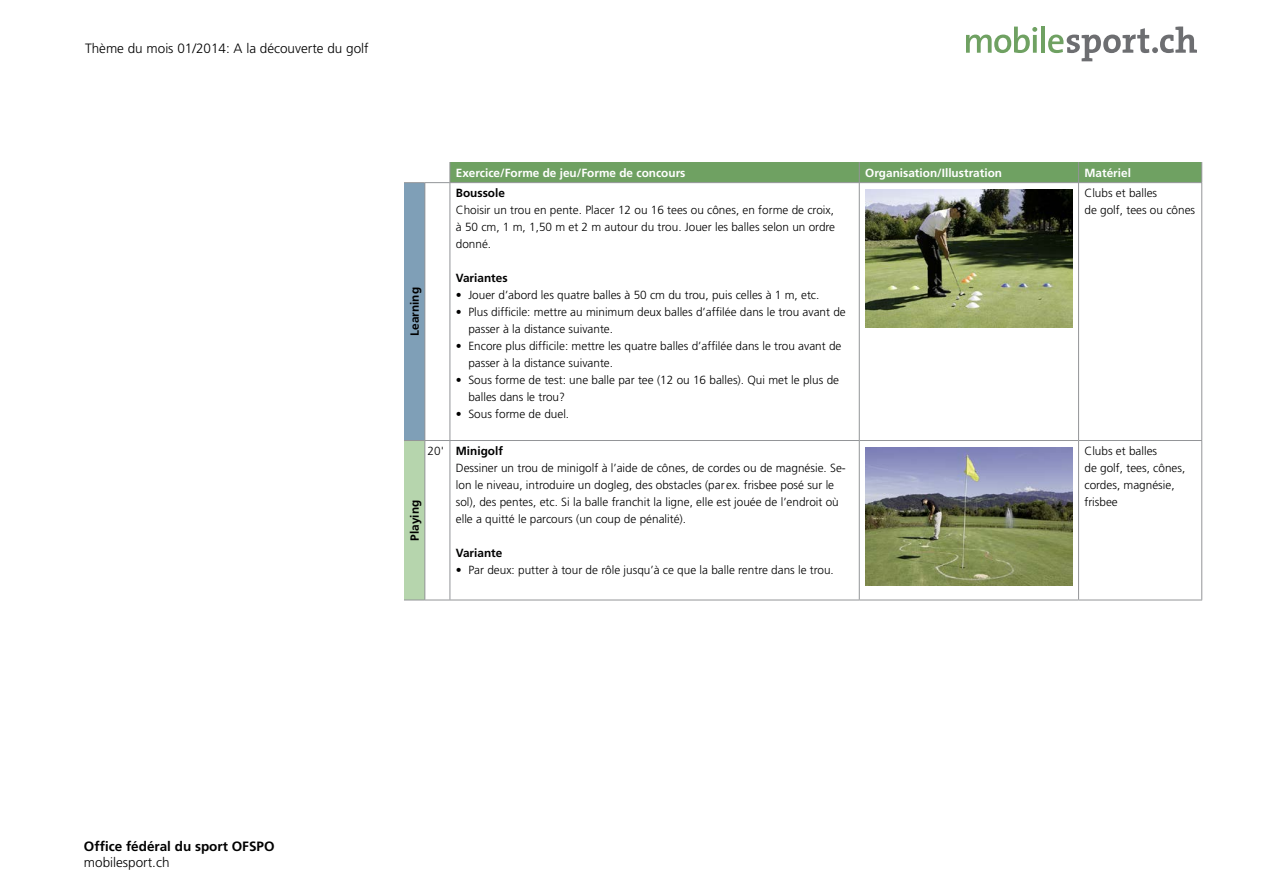
<style>
.page{position:relative;width:1263px;height:893px;background:#fff}
.page>*{position:absolute;margin:0;border:0;box-sizing:border-box;transform-origin:0 0}
.t1{font:300 13.5px "Frutiger LT";color:#000}
.t2{font:700 13.5px "Frutiger LT";color:#000}
.t3{font:300 11.85px/17px "Frutiger LT";color:#000}
.t4{font:700 11.85px "Frutiger LT";color:#fff}
.t5{font:700 11.85px "Frutiger LT";color:#000}
.s1{font-weight:700}
</style>
<div class="page">
<svg style="left:966px;top:27px;width:71px;height:26px"></svg>
<hr style="left:1041px;top:27px;width:4px;height:26px;background:#6fa162">
<svg style="left:1048px;top:27px;width:149px;height:34px"></svg>
<div style="left:404px;top:183px;width:21px;height:257px;background:#7f9fb7"></div>
<div style="left:404px;top:440px;width:21px;height:160px;background:#b6d5ad"></div>
<hr style="left:859px;top:183px;width:1px;height:257px;background:#939598">
<hr style="left:1078px;top:183px;width:1px;height:257px;background:#939598">
<hr style="left:1201px;top:183px;width:1px;height:257px;background:#939598">
<hr style="left:859px;top:441px;width:1px;height:159px;background:#939598">
<hr style="left:1078px;top:441px;width:1px;height:159px;background:#939598">
<hr style="left:1201px;top:441px;width:1px;height:159px;background:#939598">
<hr style="left:424px;top:183px;width:1px;height:257px;background:#939598">
<hr style="left:450px;top:183px;width:1px;height:257px;background:#939598">
<hr style="left:424px;top:441px;width:1px;height:159px;background:#939598">
<hr style="left:450px;top:441px;width:1px;height:159px;background:#939598">
<svg style="left:404px;top:162px;width:798px;height:21px;background:#78a56d"></svg>
<svg style="left:404px;top:440px;width:46px;height:1px"></svg>
<hr style="left:450px;top:440px;width:409px;height:1px;background:#939598">
<hr style="left:859px;top:440px;width:219px;height:1px;background:#939598">
<hr style="left:1078px;top:440px;width:124px;height:1px;background:#939598">
<svg style="left:404px;top:600px;width:46px;height:1px"></svg>
<hr style="left:450px;top:600px;width:409px;height:1px;background:#939598">
<hr style="left:859px;top:600px;width:219px;height:1px;background:#939598">
<hr style="left:1078px;top:600px;width:124px;height:1px;background:#939598">
<img style="left:865px;top:190px;width:207px;height:138px">
<img style="left:865px;top:448px;width:207px;height:137px">
<p class="t1" style="left:85px;top:40px;width:285px">Thème du mois 01/2014: A la découverte du golf</p>
<p class="t5" style="left:408px;top:336px;width:50px;rotate:-90deg">Learning</p>
<p class="t4" style="left:456px;top:166px;width:231px">Exercice/Forme de jeu/Forme de concours</p>
<p class="t4" style="left:865px;top:166px;width:138px">Organisation/Illustration</p>
<p class="t4" style="left:1084px;top:166px;width:48px">Matériel</p>
<p class="t5" style="left:456px;top:186px;width:51px">Boussole</p>
<p class="t3" style="left:456px;top:202px;width:381px;text-align:justify">Choisir un trou en pente. Placer 12 ou 16 tees ou cônes, en forme de croix, à 50 cm, 1 m, 1,50 m et 2 m autour du trou. Jouer les balles selon un ordre donné.</p>
<p class="t5" style="left:456px;top:271px;width:53px">Variantes</p>
<p class="t3" style="left:456px;top:287px;width:365px">• Jouer d’abord les quatre balles à 50 cm du trou, puis celles à 1 m, etc.</p>
<p class="t3" style="left:468px;top:304px;width:379px;text-indent:-13px">• Plus difficile: mettre au minimum deux balles d’affilée dans le trou avant de passer à la distance suivante.</p>
<p class="t3" style="left:468px;top:337px;width:375px;text-indent:-13px">• Encore plus difficile: mettre les quatre balles d’affilée dans le trou avant de passer à la distance suivante.</p>
<p class="t3" style="left:468px;top:371px;width:372px;text-indent:-13px">• Sous forme de test: une balle par tee (12 ou 16 balles). Qui met le plus de balles dans le trou?</p>
<p class="t3" style="left:456px;top:405px;width:115px">• Sous forme de duel.</p>
<p class="t3" style="left:1084px;top:185px;width:112px">Clubs et balles<br>de golf, tees ou cônes</p>
<p class="t3" style="left:456px;top:443px;width:391px;text-indent:-28px">20' <span class="s1">Minigolf<br></span>Dessiner un trou de minigolf à l’aide de cônes, de cordes ou de magnésie. Se&shy;lon le niveau, introduire un dogleg, des obstacles (parex. frisbee posé sur le sol), des pentes, etc. Si la balle franchit la ligne, elle est jouée de l’endroit où elle a quitté le parcours (un coup de pénalité).</p>
<p class="t5" style="left:456px;top:546px;width:48px">Variante</p>
<p class="t3" style="left:456px;top:561px;width:380px">• Par deux: putter à tour de rôle jusqu’à ce que la balle rentre dans le trou.</p>
<p class="t5" style="left:408px;top:541px;width:42px;rotate:-90deg">Playing</p>
<p class="t3" style="left:1084px;top:443px;width:102px">Clubs et balles<br>de golf, tees, cônes, cordes, magnésie, frisbee</p>
<p class="t2" style="left:84px;top:839px;width:192px">Office fédéral du sport OFSPO</p>
<p class="t1" style="left:84px;top:855px;width:87px">mobilesport.ch</p>
</div>
